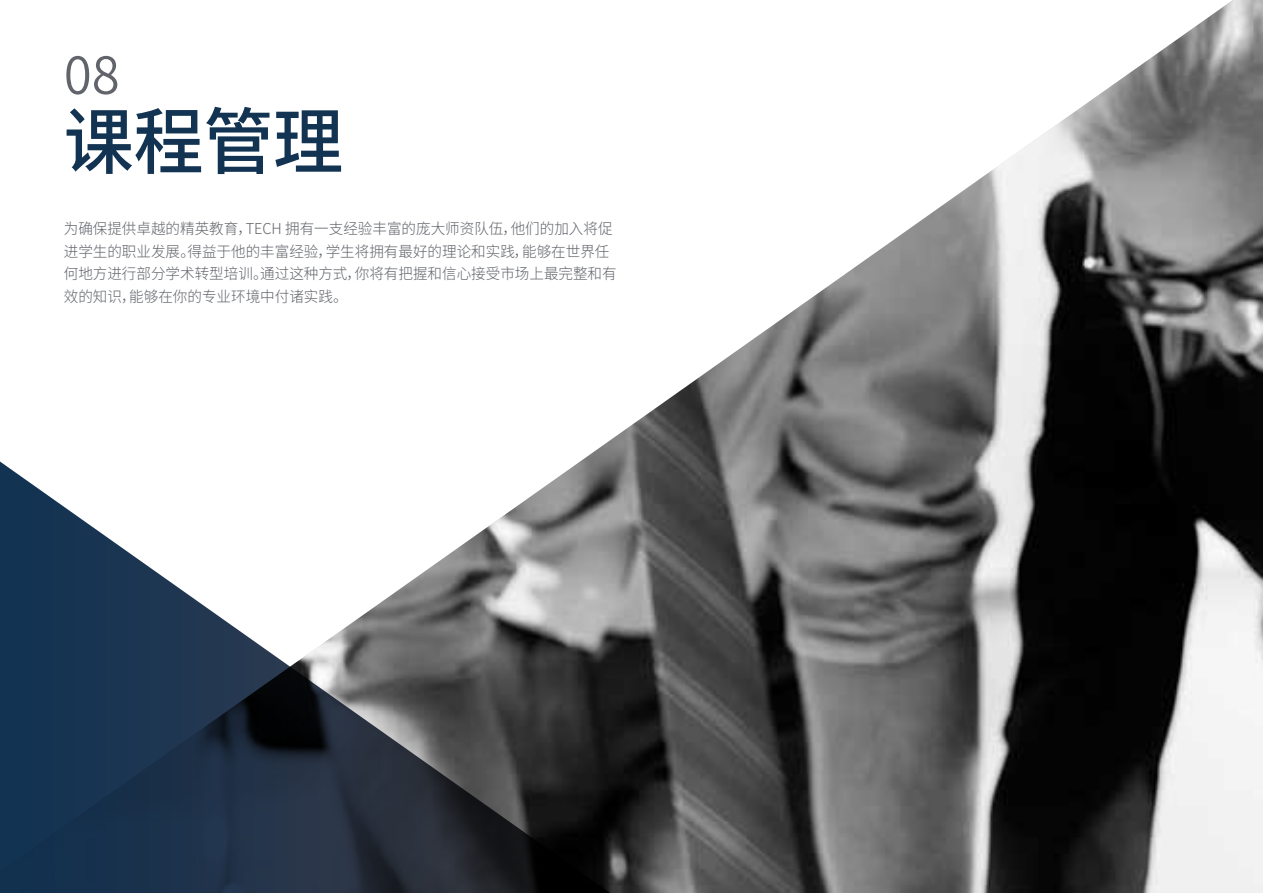
<style>
.page{position:relative;width:1263px;height:893px;background:#fff}
.page>*{position:absolute;margin:0;border:0;box-sizing:border-box;transform-origin:0 0}
.t1{font:500 72px "Source Han Sans CN";color:#123352}
.t2{font:52.5px "Source Han Sans CN";color:#61646a}
.t3{font:300 15px/22.5px "Source Han Sans CN";color:#61646a}
</style>
<div class="page">
<img style="left:602px;top:0;width:661px;height:893px">
<svg style="left:0;top:446px;width:640px;height:447px"></svg>
<h2 class="t2" style="left:64px;top:45px;width:57px">08</h2>
<h1 class="t1" style="left:64px;top:101px;width:281px">课程管理</h1>
<p class="t3" style="left:64px;top:218px;width:554px">为确保提供卓越的精英教育，TECH 拥有一支经验丰富的庞大师资队伍，他们的加入将促进学生的职业发展。得益于他的丰富经验，学生将拥有最好的理论和实践，能够在世界任何地方进行部分学术转型培训。通过这种方式，你将有把握和信心接受市场上最完整和有效的知识，能够在你的专业环境中付诸实践。</p>
</div>
